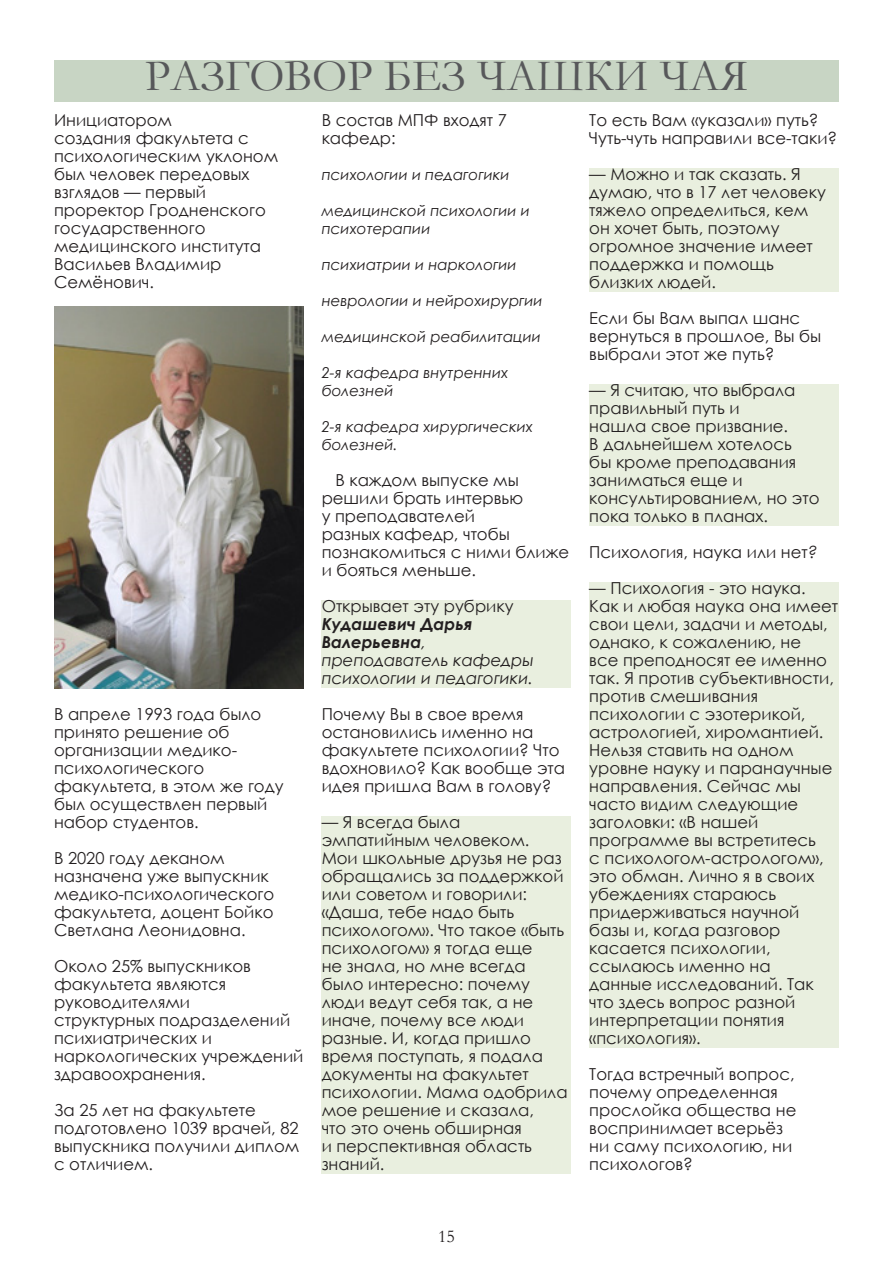
<style>
.page{position:relative;width:893px;height:1263px;background:#fff}
.page>*{position:absolute;margin:0;border:0;box-sizing:border-box;transform-origin:0 0}
.Текст{font:45px "Garamond";color:#57585a}
.t1{font:18px "Garamond";color:#231f20}
.Текст-2{font:16.5px/18px "Century Gothic";color:#231f20}
.Текст-3{font:italic 16.5px/18px "Century Gothic";color:#231f20}
.Текст-4{font:italic 15px/18px "Century Gothic";color:#231f20}
.s1{font-style:italic}
.s2{font-style:normal}
.s3{font-weight:700}
</style>
<div class="page">
<div style="left:54px;top:61px;width:785px;height:41px;background:#c8d5c4"></div>
<div style="left:322px;top:600px;width:249px;height:87px;background:#e9efdf"></div>
<div style="left:322px;top:816px;width:249px;height:357px;background:#e9efdf"></div>
<div style="left:589px;top:168px;width:250px;height:123px;background:#e9efdf"></div>
<div style="left:589px;top:384px;width:250px;height:141px;background:#e9efdf"></div>
<div style="left:589px;top:582px;width:250px;height:465px;background:#e9efdf"></div>
<img style="left:54px;top:306px;width:250px;height:383px">
<p class="Текст" style="left:145px;top:46px;width:604px">РАЗГОВОР БЕЗ ЧАШКИ ЧАЯ</p>
<p class="Текст-2" style="left:54px;top:111px;width:226px">Инициатором<br>создания факультета с психологическим уклоном был человек передовых взглядов — первый проректор Гродненского государственного медицинского института<br>Васильев Владимир<br>Семёнович.</p>
<p class="Текст-2" style="left:589px;top:111px;width:250px">То есть Вам «указали» путь?<br>Чуть-чуть направили все-таки?</p>
<p class="Текст-2" style="left:589px;top:165px;width:238px">— Можно и так сказать. Я думаю, что в 17 лет человеку тяжело определиться, кем он хочет быть, поэтому огромное значение имеет поддержка и помощь близких людей.</p>
<p class="Текст-2" style="left:589px;top:309px;width:233px">Если бы Вам выпал шанс вернуться в прошлое, Вы бы выбрали этот же путь?</p>
<p class="Текст-2" style="left:589px;top:381px;width:232px">— Я считаю, что выбрала правильный путь и<br>нашла свое призвание.<br>В дальнейшем хотелось<br>бы кроме преподавания заниматься еще и консультированием, но это пока только в планах.</p>
<p class="Текст-2" style="left:589px;top:543px;width:230px">Психология, наука или нет<span class="s1">?</span></p>
<p class="Текст-2" style="left:589px;top:579px;width:250px">— Психология - это наука.<br>Как и любая наука она имеет свои цели, задачи и методы, однако, к сожалению, не<br>все преподносят ее именно так. Я против субъективности, против смешивания психологии с эзотерикой, астрологией, хиромантией.<br>Нельзя ставить на одном уровне науку и паранаучные направления. Сейчас мы часто видим следующие заголовки: «В нашей программе вы встретитесь<br>с психологом-астрологом», это обман. Лично я в своих убеждениях стараюсь придерживаться научной базы и, когда разговор касается психологии, ссылаюсь именно на<br>данные исследований. Так что здесь вопрос разной интерпретации понятия «психология».</p>
<p class="Текст-2" style="left:589px;top:1065px;width:209px">Тогда встречный вопрос, почему определенная прослойка общества не воспринимает всерьёз ни саму психологию, ни психологов?</p>
<p class="Текст-2" style="left:322px;top:111px;width:187px">В состав МПФ входят 7 кафедр:</p>
<p class="Текст-4" style="left:322px;top:165px;width:189px">психологии и педагогики</p>
<p class="Текст-4" style="left:322px;top:201px;width:210px">медицинской психологии и психотерапии</p>
<p class="Текст-4" style="left:322px;top:255px;width:197px">психиатрии и наркологии</p>
<p class="Текст-4" style="left:322px;top:291px;width:223px">неврологии и нейрохирургии</p>
<p class="Текст-4" style="left:322px;top:327px;width:221px">медицинской реабилитации</p>
<p class="Текст-4" style="left:322px;top:363px;width:188px">2-я кафедра внутренних болезней</p>
<p class="Текст-4" style="left:322px;top:417px;width:213px">2-я кафедра хирургических болезней.</p>
<p class="Текст-2" style="left:322px;top:471px;width:249px;text-indent:14px">В каждом выпуске мы решили брать интервью<br>у преподавателей<br>разных кафедр, чтобы познакомиться с ними ближе и бояться меньше.</p>
<p class="Текст-3" style="left:322px;top:597px;width:214px"><span class="s2">Открывает эту рубрику<br></span><span class="s3">Кудашевич Дарья<br>Валерьевна</span>, преподаватель кафедры психологии и педагогики.</p>
<p class="Текст-2" style="left:322px;top:705px;width:245px">Почему Вы в свое время остановились именно на факультете психологии? Что вдохновило? Как вообще эта идея пришла Вам в голову?</p>
<p class="Текст-2" style="left:322px;top:813px;width:248px">— Я всегда была эмпатийным человеком.<br>Мои школьные друзья не раз обращались за поддержкой или советом и говорили: «Даша, тебе надо быть психологом». Что такое «быть психологом» я тогда еще<br>не знала, но мне всегда было интересно: почему люди ведут себя так, а не иначе, почему все люди разные. И, когда пришло время поступать, я подала документы на факультет психологии. Мама одобрила мое решение и сказала,<br>что это очень обширная<br>и перспективная область знаний.</p>
<p class="Текст-2" style="left:54px;top:705px;width:231px">В апреле 1993 года было принято решение об организации медико&shy;психологического факультета, в этом же году был осуществлен первый набор студентов.</p>
<p class="Текст-2" style="left:54px;top:849px;width:222px">В 2020 году деканом назначена уже выпускник медико-психологического факультета, доцент Бойко<br>Светлана Леонидовна.</p>
<p class="Текст-2" style="left:54px;top:957px;width:251px">Около 25% выпускников факультета являются руководителями<br>структурных подразделений психиатрических и наркологических учреждений здравоохранения.</p>
<p class="Текст-2" style="left:54px;top:1101px;width:247px">За 25 лет на факультете подготовлено 1039 врачей, 82 выпускника получили диплом с отличием.</p>
<p class="t1" style="left:438px;top:1224px;width:18px">15</p>
</div>
